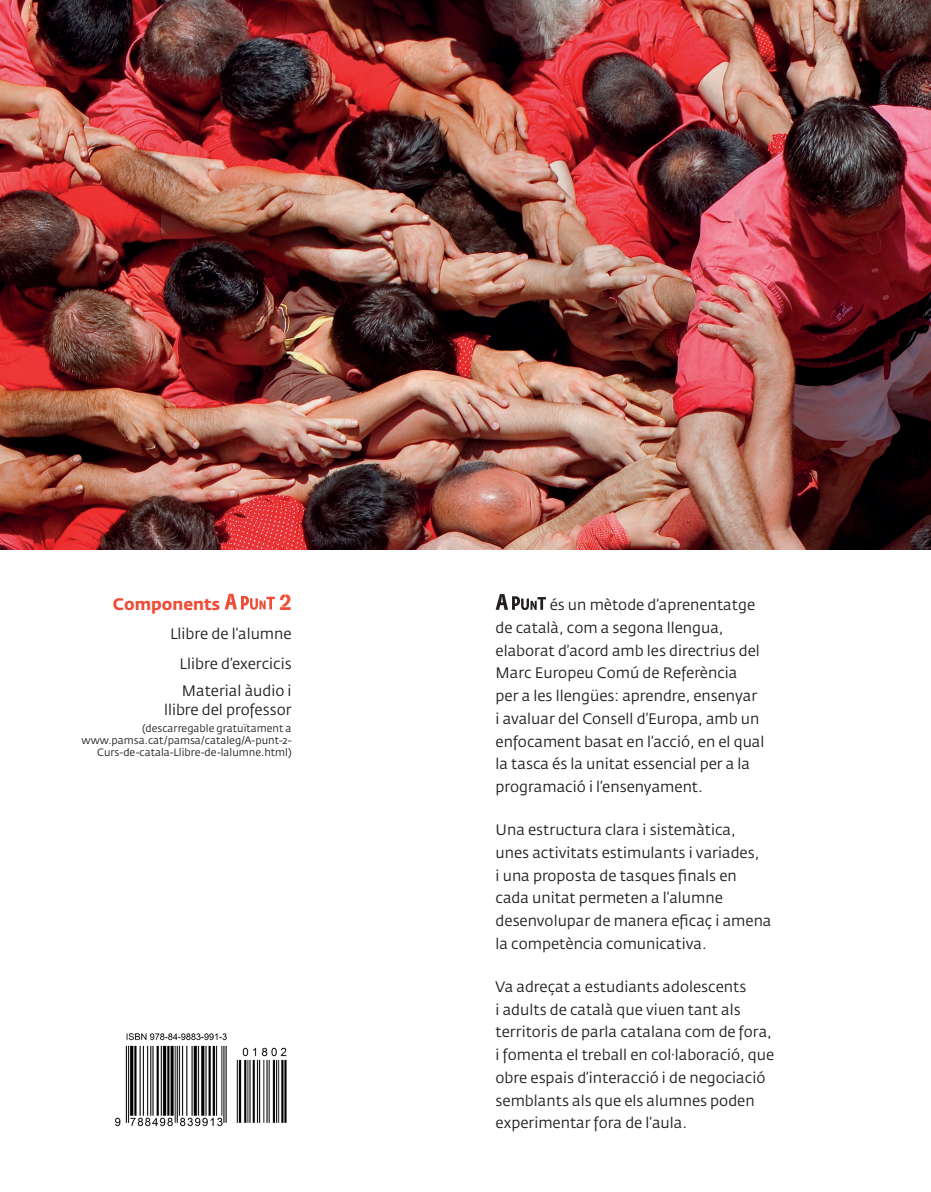
<style>
.page{position:relative;width:931px;height:1192px;background:#fff}
.page>*{position:absolute;margin:0;border:0;box-sizing:border-box;transform-origin:0 0}
._00_TEXT_ÍNDEX{font:500 22.5px "AG Buch Stencil BQ";color:#ef4d37}
._00_TEXT_ÍNDEX-2{font:700 16.5px "Fedra Sans Std";color:#ef4d37}
._00_TEXT_ÍNDEX-3{font:15px/22.8px "Fedra Sans Std";color:#231f20}
._00_TEXT_ÍNDEX-4{font:10.5px/12px "Fedra Sans Std";color:#231f20;text-align:right}
</style>
<div class="page">
<svg style="left:496px;top:594px;width:50px;height:16px"></svg>
<svg style="left:225px;top:593px;width:50px;height:16px"></svg>
<img style="left:115px;top:1033px;width:172px;height:94px">
<img style="left:0;top:0;width:931px;height:549px">
<p class="_00_TEXT_ÍNDEX-2" style="left:113px;top:593px;width:109px">Components</p>
<p class="_00_TEXT_ÍNDEX" style="left:279px;top:588px;width:14px">2</p>
<p class="_00_TEXT_ÍNDEX-3" style="left:170px;top:622px;width:123px">Llibre de l’alumne</p>
<p class="_00_TEXT_ÍNDEX-3" style="left:180px;top:652px;width:114px">Llibre d’exercicis</p>
<p class="_00_TEXT_ÍNDEX-3" style="left:182px;top:679px;width:111px">Material àudio i</p>
<p class="_00_TEXT_ÍNDEX-3" style="left:164px;top:698px;width:129px">llibre del professor</p>
<p class="_00_TEXT_ÍNDEX-4" style="left:142px;top:721px;width:151px">(descarregable gratuïtament a</p>
<p class="_00_TEXT_ÍNDEX-4" style="left:82px;top:733px;width:212px">www.pamsa.cat/pamsa/cataleg/A-punt-2-<br>Curs-de-catala-Llibre-de-lalumne.html)</p>
<p class="_00_TEXT_ÍNDEX-3" style="left:496px;top:593px;width:270px;text-indent:54px">és un mètode d’aprenentatge de català, com a segona llengua, elaborat d’acord amb les directrius del Marc Europeu Comú de Referència<br>per a les llengües: aprendre, ensenyar i avaluar del Consell d’Europa, amb un enfocament basat en l’acció, en el qual la tasca és la unitat essencial per a la programació i l’ensenyament.</p>
<p class="_00_TEXT_ÍNDEX-3" style="left:496px;top:818px;width:277px">Una estructura clara i sistemàtica, unes activitats estimulants i variades,<br>i una proposta de tasques finals en cada unitat permeten a l’alumne desenvolupar de manera eficaç i amena la competència comunicativa.</p>
<p class="_00_TEXT_ÍNDEX-3" style="left:496px;top:975px;width:280px">Va adreçat a estudiants adolescents<br>i adults de català que viuen tant als territoris de parla catalana com de fora, i fomenta el treball en col·laboració, que obre espais d’interacció i de negociació semblants als que els alumnes poden experimentar fora de l’aula.</p>
</div>
